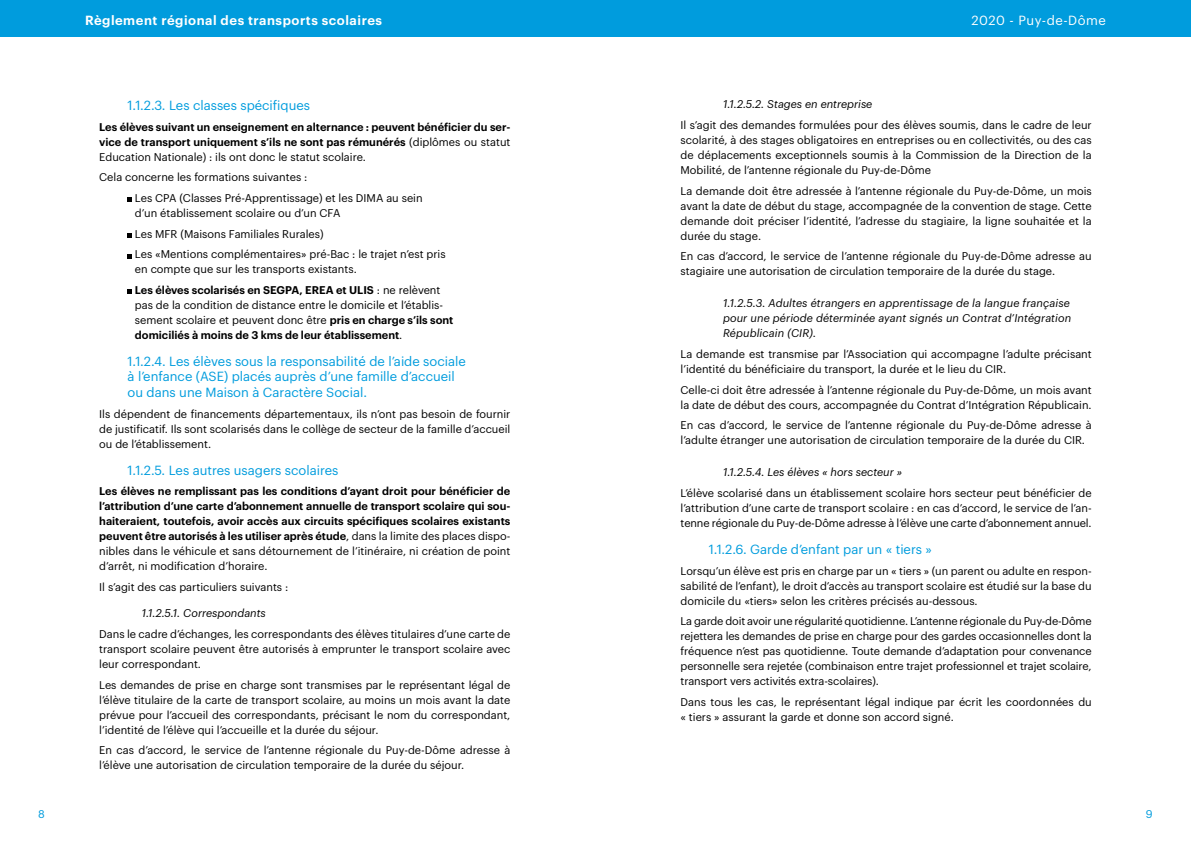
<style>
.page{position:relative;width:1191px;height:842px;background:#fff}
.page>*{position:absolute;margin:0;border:0;box-sizing:border-box;transform-origin:0 0}
.t1{font:13px/15.6px "Graphik";color:#009cdd}
.t2{font:600 13px "Graphik";letter-spacing:.04em;color:#fff}
.t3{font:13px "Graphik";letter-spacing:.04em;color:#fff}
.t4{font:11px/15px "Graphik";color:#000}
.t5{font:600 11px/15px "Graphik";color:#000;text-align:justify}
.t6{font:italic 11px/15px "Graphik";color:#000;text-align:justify}
.t7{font:11px "Graphik";color:#009cdd}
.s1{font-weight:400}
.s2{font-weight:600}
</style>
<div class="page">
<div style="left:0;top:0;width:595px;height:37px;background:#009cdd"></div>
<div style="left:595px;top:0;width:596px;height:37px;background:#009cdd"></div>
<svg style="left:128px;top:198px;width:4px;height:4px"></svg>
<svg style="left:128px;top:233px;width:4px;height:5px"></svg>
<svg style="left:128px;top:254px;width:4px;height:4px"></svg>
<svg style="left:128px;top:290px;width:4px;height:4px"></svg>
<p class="t2" style="left:85px;top:10px;width:298px">Règlement régional des transports scolaires</p>
<p class="t3" style="left:971px;top:11px;width:136px">2020 - Puy-de-Dôme</p>
<p class="t1" style="left:128px;top:96px;width:184px">1.1.2.3. Les classes spécifiques</p>
<p class="t5" style="left:99px;top:118px;width:413px">Les élèves suivant un enseignement en alternance : peuvent bénéficier du ser&shy;vice de transport uniquement s’ils ne sont pas rémunérés <span class="s1">(diplômes ou statut Education Nationale) : ils ont donc le statut scolaire.</span></p>
<p class="t4" style="left:135px;top:166px;width:289px;line-height:20.7px;text-indent:-36px">Cela concerne les formations suivantes :<br>Les CPA (Classes Pré-Apprentissage) et les DIMA au sein</p>
<p class="t4" style="left:135px;top:202px;width:312px;line-height:20.7px">d’un établissement scolaire ou d’un CFA<br>Les MFR (Maisons Familiales Rurales)<br>Les «Mentions complémentaires» pré-Bac : le trajet n’est pris</p>
<p class="t4" style="left:135px;top:258px;width:307px;line-height:20.7px">en compte que sur les transports existants.<br><span class="s2">Les élèves scolarisés en SEGPA, EREA et ULIS</span> : ne relèvent</p>
<p class="t4" style="left:135px;top:296px;width:320px">pas de la condition de distance entre le domicile et l’établis&shy;sement scolaire et peuvent donc être <span class="s2">pris en charge s’ils sont domiciliés à moins de 3 kms de leur établissement</span>.</p>
<p class="t1" style="left:128px;top:352px;width:340px">1.1.2.4. Les élèves sous la responsabilité de l’aide sociale à l’enfance (ASE) placés auprès d’une famille d’accueil ou dans une Maison à Caractère Social.</p>
<p class="t4" style="left:99px;top:405px;width:413px;text-align:justify">Ils dépendent de financements départementaux, ils n’ont pas besoin de fournir de justificatif. Ils sont scolarisés dans le collège de secteur de la famille d’accueil ou de l’établissement.</p>
<p class="t1" style="left:128px;top:461px;width:212px">1.1.2.5. Les autres usagers scolaires</p>
<p class="t5" style="left:99px;top:483px;width:413px">Les élèves ne remplissant pas les conditions d’ayant droit pour bénéficier de l’attribution d’une carte d’abonnement annuelle de transport scolaire qui sou&shy;haiteraient, toutefois, avoir accès aux circuits spécifiques scolaires existants peuvent être autorisés à les utiliser après étude<span class="s1">, dans la limite des places dispo&shy;nibles dans le véhicule et sans détournement de l’itinéraire, ni création de point d’arrêt, ni modification d’horaire.</span></p>
<p class="t4" style="left:99px;top:579px;width:191px">Il s’agit des cas particuliers suivants :</p>
<p class="t6" style="left:142px;top:605px;width:126px">1.1.2.5.1. Correspondants</p>
<p class="t4" style="left:99px;top:626px;width:413px;text-align:justify">Dans le cadre d’échanges, les correspondants des élèves titulaires d’une carte de transport scolaire peuvent être autorisés à emprunter le transport scolaire avec leur correspondant.</p>
<p class="t4" style="left:99px;top:676px;width:413px;text-align:justify">Les demandes de prise en charge sont transmises par le représentant légal de l’élève titulaire de la carte de transport scolaire, au moins un mois avant la date prévue pour l’accueil des correspondants, précisant le nom du correspondant, l’identité de l’élève qui l’accueille et la durée du séjour.</p>
<p class="t4" style="left:99px;top:742px;width:413px">En cas d’accord, le service de l’antenne régionale du Puy-de-Dôme adresse à l’élève une autorisation de circulation temporaire de la durée du séjour.</p>
<p class="t6" style="left:723px;top:96px;width:151px">1.1.2.5.2. Stages en entreprise</p>
<p class="t4" style="left:680px;top:117px;width:413px;text-align:justify">Il s’agit des demandes formulées pour des élèves soumis, dans le cadre de leur scolarité, à des stages obligatoires en entreprises ou en collectivités, ou des cas de déplacements exceptionnels soumis à la Commission de la Direction de la Mobilité, de l’antenne régionale du Puy-de-Dôme</p>
<p class="t4" style="left:680px;top:182px;width:413px;text-align:justify">La demande doit être adressée à l’antenne régionale du Puy-de-Dôme, un mois avant la date de début du stage, accompagnée de la convention de stage. Cette demande doit préciser l’identité, l’adresse du stagiaire, la ligne souhaitée et la durée du stage.</p>
<p class="t4" style="left:680px;top:248px;width:413px">En cas d’accord, le service de l’antenne régionale du Puy-de-Dôme adresse au stagiaire une autorisation de circulation temporaire de la durée du stage.</p>
<p class="t6" style="left:723px;top:295px;width:349px">1.1.2.5.3. Adultes étrangers en apprentissage de la langue française pour une période déterminée ayant signés un Contrat d’Intégration Républicain (CIR).</p>
<p class="t4" style="left:680px;top:346px;width:413px">La demande est transmise par l’Association qui accompagne l’adulte précisant l’identité du bénéficiaire du transport, la durée et le lieu du CIR.</p>
<p class="t4" style="left:680px;top:381px;width:413px">Celle-ci doit être adressée à l’antenne régionale du Puy-de-Dôme, un mois avant la date de début des cours, accompagnée du Contrat d’Intégration Républicain.</p>
<p class="t4" style="left:680px;top:417px;width:413px">En cas d’accord, le service de l’antenne régionale du Puy-de-Dôme adresse à l’adulte étranger une autorisation de circulation temporaire de la durée du CIR.</p>
<p class="t6" style="left:723px;top:464px;width:181px">1.1.2.5.4. Les élèves « hors secteur »</p>
<p class="t4" style="left:680px;top:485px;width:413px;text-align:justify">L’élève scolarisé dans un établissement scolaire hors secteur peut bénéficier de l’attribution d’une carte de transport scolaire : en cas d’accord, le service de l’an&shy;tenne régionale du Puy-de-Dôme adresse à l’élève une carte d’abonnement annuel.</p>
<p class="t1" style="left:709px;top:540px;width:225px">1.1.2.6. Garde d’enfant par un « tiers »</p>
<p class="t4" style="left:680px;top:562px;width:413px;text-align:justify">Lorsqu’un élève est pris en charge par un « tiers » (un parent ou adulte en respon&shy;sabilité de l’enfant), le droit d’accès au transport scolaire est étudié sur la base du domicile du «tiers» selon les critères précisés au-dessous.</p>
<p class="t4" style="left:680px;top:613px;width:413px;text-align:justify">La garde doit avoir une régularité quotidienne. L’antenne régionale du Puy-de-Dôme rejettera les demandes de prise en charge pour des gardes occasionnelles dont la fréquence n’est pas quotidienne. Toute demande d’adaptation pour convenance personnelle sera rejetée (combinaison entre trajet professionnel et trajet scolaire, transport vers activités extra-scolaires).</p>
<p class="t4" style="left:680px;top:693px;width:413px">Dans tous les cas, le représentant légal indique par écrit les coordonnées du « tiers » assurant la garde et donne son accord signé.</p>
<p class="t7" style="left:38px;top:805px;width:8px">8</p>
<p class="t7" style="left:1145px;top:805px;width:8px">9</p>
</div>
